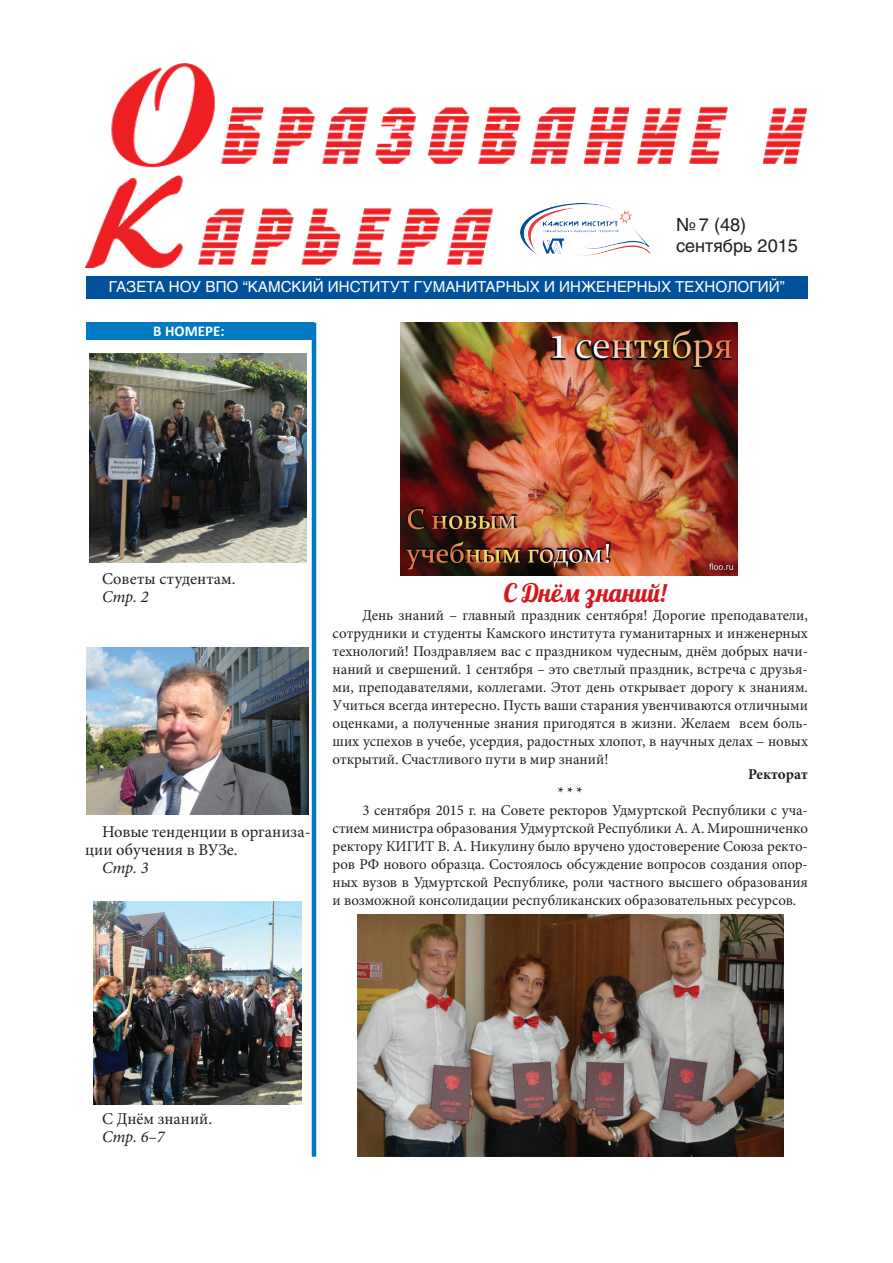
<style>
.page{position:relative;width:893px;height:1263px;background:#fff}
.page>*{position:absolute;margin:0;border:0;box-sizing:border-box;transform-origin:0 0}
.t1{font:25.5px "Lobster";color:#d7171f}
.t2{font:18px/21.6px "Helios";color:#231f20}
.t3{font:16.5px/18px "Minion Pro";color:#231f20}
.t4{font:italic 16.5px "Minion Pro";letter-spacing:-.015em;color:#231f20}
.t5{font:15px/18px "Minion Pro";color:#231f20;text-align:justify}
.t6{font:15px "Helios";color:#fff}
.t7{font:700 15px "Minion Pro";color:#231f20}
.t8{font:700 15px "Calibri";color:#fff}
</style>
<div class="page">
<img style="left:85px;top:64px;width:722px;height:203px">
<div style="left:86px;top:276px;width:721px;height:22px;background:#01529b"></div>
<img style="left:520px;top:204px;width:131px;height:52px">
<div style="left:86px;top:323px;width:228px;height:17px;background:#0079c2"></div>
<hr style="left:312px;top:323px;width:4px;height:834px;background:#0079c2">
<img style="left:357px;top:914px;width:426px;height:243px">
<img style="left:401px;top:323px;width:337px;height:252px">
<img style="left:89px;top:354px;width:217px;height:208px">
<img style="left:86px;top:647px;width:222px;height:167px">
<img style="left:93px;top:902px;width:209px;height:202px">
<p class="t2" style="left:676px;top:214px;width:123px">№7 (48) сентябрь 2015</p>
<p class="t6" style="left:109px;top:278px;width:678px">ГАЗЕТА НОУ ВПО “КАМСКИЙ ИНСТИТУТ ГУМАНИТАРНЫХ И ИНЖЕНЕРНЫХ ТЕХНОЛОГИЙ”</p>
<p class="t8" style="left:153px;top:322px;width:73px">В НОМЕРЕ:</p>
<p class="t3" style="left:102px;top:570px;width:135px">Советы студентам.</p>
<p class="t4" style="left:102px;top:585px;width:48px">Стр. 2</p>
<p class="t3" style="left:85px;top:823px;width:227px;text-indent:17px">Новые тенденции в организа&shy;ции обучения в ВУЗе.</p>
<p class="t4" style="left:102px;top:856px;width:48px">Стр. 3</p>
<h1 class="t1" style="left:504px;top:576px;width:164px">С Днём знаний!</h1>
<p class="t5" style="left:333px;top:606px;width:477px;text-indent:30px">День знаний – главный праздник сентября! Дорогие преподаватели, сотрудники и студенты Камского института гуманитарных и инженерных технологий! Поздравляем вас с праздником чудесным, днём добрых начи&shy;наний и свершений. 1 сентября – это светлый праздник, встреча с друзья&shy;ми, преподавателями, коллегами. Этот день открывает дорогу к знаниям.<br>Учиться всегда интересно. Пусть ваши старания увенчиваются отличными оценками, а полученные знания пригодятся в жизни. Желаем всем боль&shy;ших успехов в учебе, усердия, радостных хлопот, в научных делах – новых открытий. Счастливого пути в мир знаний!</p>
<p class="t7" style="left:748px;top:764px;width:61px">Ректорат</p>
<p class="t7" style="left:558px;top:782px;width:26px">* * *</p>
<p class="t5" style="left:333px;top:801px;width:477px;text-indent:30px">3 сентября 2015 г. на Совете ректоров Удмуртской Республики с уча&shy;стием министра образования Удмуртской Республики А. А. Мирошниченко ректору КИГИТ В. А. Никулину было вручено удостоверение Союза ректо&shy;ров РФ нового образца. Состоялось обсуждение вопросов создания опор&shy;ных вузов в Удмуртской Республике, роли частного высшего образования и возможной консолидации республиканских образовательных ресурсов.</p>
<p class="t3" style="left:102px;top:1110px;width:112px">С Днём знаний.</p>
<p class="t4" style="left:102px;top:1125px;width:64px">Стр. 6–7</p>
</div>
